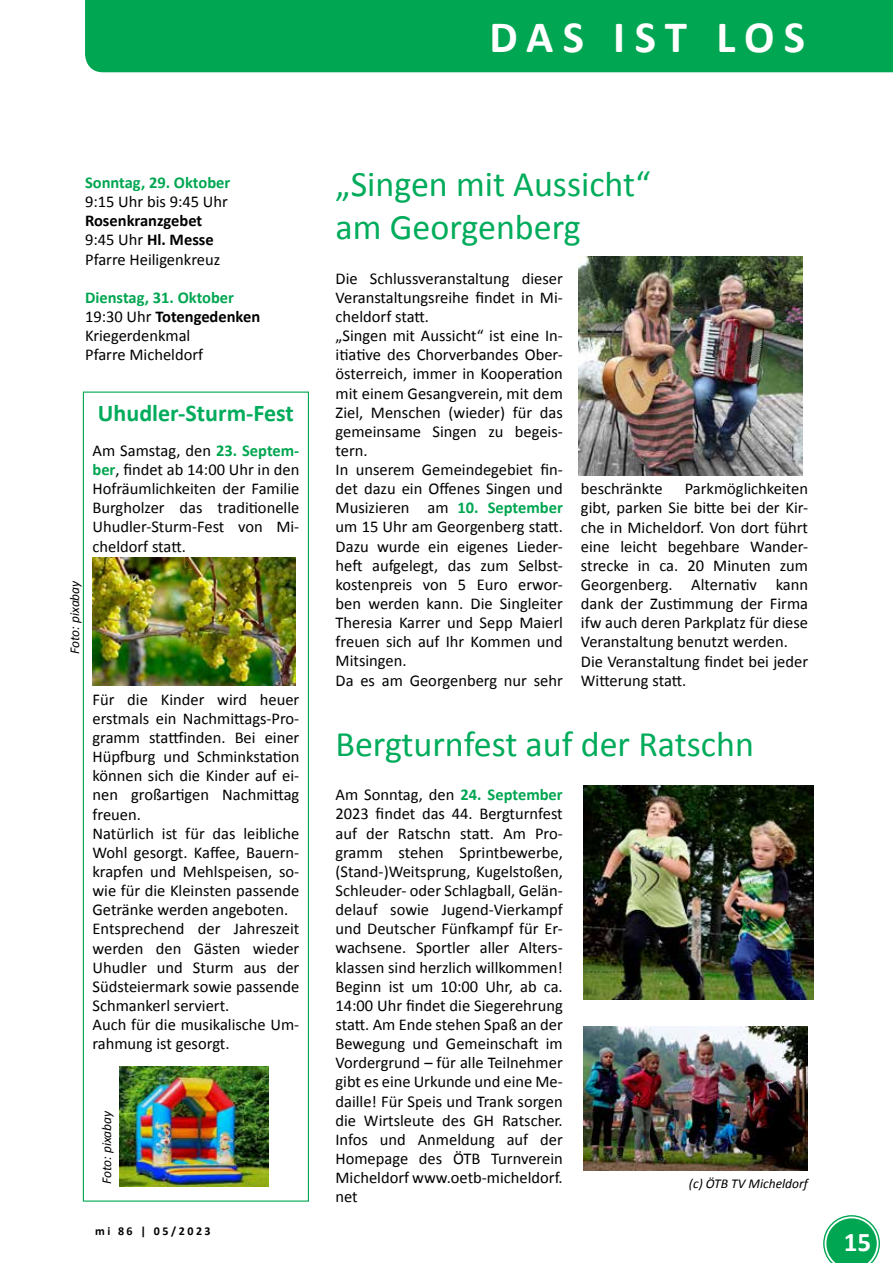
<style>
.page{position:relative;width:893px;height:1263px;background:#fff}
.page>*{position:absolute;margin:0;border:0;box-sizing:border-box;transform-origin:0 0}
.t1{font:700 45px "Calibri";letter-spacing:.205em;color:#fff}
.t2{font:36px/43.2px "Calibri";color:#00ac5b}
.t3{font:700 27px "Calibri";color:#fff}
.t4{font:700 24px "Calibri";color:#00ac5b}
.t5{font:16.5px/19.2px "Calibri";color:#000}
.t6{font:700 16.5px "Calibri";color:#00a651}
.t7{font:italic 13.5px "Calibri";color:#000}
.t8{font:700 12px "Calibri";letter-spacing:.21em;color:#000}
.s1{font-weight:700}
.s2{font-weight:700;color:#00a651}
</style>
<div class="page">
<svg style="left:823px;top:1215px;width:57px;height:48px"></svg>
<div style="left:85px;top:0;width:808px;height:72px;background:#00a651"></div>
<img style="left:579px;top:256px;width:224px;height:219px">
<img style="left:584px;top:785px;width:229px;height:214px">
<img style="left:584px;top:1026px;width:224px;height:145px">
<img style="left:93px;top:558px;width:202px;height:127px">
<div style="left:83px;top:392px;width:226px;height:810px;border:1px solid #00a651"></div>
<img style="left:120px;top:1067px;width:148px;height:119px">
<h1 class="t1" style="left:489px;top:8px;width:317px">DAS IST LOS</h1>
<p class="t6" style="left:85px;top:172px;width:147px">Sonntag, 29. Oktober</p>
<p class="t5" style="left:85px;top:192px;width:144px">9:15 Uhr bis 9:45 Uhr</p>
<p class="t5" style="left:85px;top:211px;width:137px"><span class="s1">Rosenkranzgebet<br></span>9:45 Uhr <span class="s1">Hl. Messe<br></span>Pfarre Heiligenkreuz</p>
<p class="t5" style="left:85px;top:288px;width:177px"><span class="s2">Dienstag, 31. Oktober<br></span>19:30 Uhr <span class="s1">Totengedenken<br></span>Kriegerdenkmal<br>Pfarre Micheldorf</p>
<h3 class="t4" style="left:98px;top:398px;width:198px">Uhudler-Sturm-Fest</h3>
<p class="t5" style="left:92px;top:441px;width:208px;text-align:justify">Am Samstag, den <span class="s2">23. Septem&shy;ber</span>, findet ab 14:00 Uhr in den Hofräumlichkeiten der Familie Burgholzer das traditionelle Uhudler-Sturm-Fest von Mi&shy;cheldorf statt.</p>
<p class="t7" style="left:65px;top:654px;width:75px;rotate:-90deg">Foto: pixabay</p>
<p class="t5" style="left:92px;top:690px;width:208px">Für die Kinder wird heuer erstmals ein Nachmittags-Pro&shy;gramm stattfinden. Bei einer<br>Hüpfburg und Schminkstation können sich die Kinder auf ei&shy;nen großartigen Nachmittag freuen.<br>Natürlich ist für das leibliche<br>Wohl gesorgt. Kaffee, Bauern&shy;krapfen und Mehlspeisen, so&shy;wie für die Kleinsten passende<br>Getränke werden angeboten.<br>Entsprechend der Jahreszeit werden den Gästen wieder<br>Uhudler und Sturm aus der<br>Südsteiermark sowie passende<br>Schmankerl serviert.<br>Auch für die musikalische Um&shy;rahmung ist gesorgt.</p>
<p class="t7" style="left:97px;top:1184px;width:75px;rotate:-90deg">Foto: pixabay</p>
<p class="t8" style="left:95px;top:1223px;width:117px">mi 86 | 05/2023</p>
<h2 class="t2" style="left:336px;top:162px;width:316px">„Singen mit Aussicht“ am Georgenberg</h2>
<p class="t5" style="left:336px;top:269px;width:229px">Die Schlussveranstaltung dieser<br>Veranstaltungsreihe findet in Mi&shy;cheldorf statt.<br>„Singen mit Aussicht“ ist eine In&shy;itiative des Chorverbandes Ober&shy;österreich, immer in Kooperation mit einem Gesangverein, mit dem<br>Ziel, Menschen (wieder) für das gemeinsame Singen zu begeis&shy;tern.<br>In unserem Gemeindegebiet fin&shy;det dazu ein Offenes Singen und<br>Musizieren am <span class="s2">10. September </span>um 15 Uhr am Georgenberg statt.<br>Dazu wurde ein eigenes Lieder&shy;heft aufgelegt, das zum Selbst&shy;kostenpreis von 5 Euro erwor&shy;ben werden kann. Die Singleiter<br>Theresia Karrer und Sepp Maierl freuen sich auf Ihr Kommen und<br>Mitsingen.<br>Da es am Georgenberg nur sehr</p>
<p class="t5" style="left:581px;top:479px;width:229px;text-indent:104px">Parkmöglichkeiten gibt, parken Sie bitte bei der Kir&shy;che in Micheldorf. Von dort führt eine leicht begehbare Wander&shy;strecke in ca. 20 Minuten zum<br>Georgenberg. Alternativ kann dank der Zustimmung der Firma ifw auch deren Parkplatz für diese<br>Veranstaltung benutzt werden.<br>Die Veranstaltung findet bei jeder<br>Witterung statt.</p>
<p class="t5" style="left:581px;top:479px;width:83px">beschränkte</p>
<h2 class="t2" style="left:335px;top:723px;width:420px">Bergturnfest auf der Ratschn</h2>
<p class="t5" style="left:335px;top:785px;width:229px;text-align:justify">Am Sonntag, den <span class="s2">24. September </span>2023 findet das 44. Bergturnfest auf der Ratschn statt. Am Pro&shy;gramm stehen Sprintbewerbe, (Stand-)Weitsprung, Kugelstoßen, Schleuder- oder Schlagball, Gelän&shy;delauf sowie Jugend-Vierkampf und Deutscher Fünfkampf für Er&shy;wachsene. Sportler aller Alters&shy;klassen sind herzlich willkommen!<br>Beginn ist um 10:00 Uhr, ab ca.<br>14:00 Uhr findet die Siegerehrung statt. Am Ende stehen Spaß an der Bewegung und Gemeinschaft im Vordergrund – für alle Teilnehmer gibt es eine Urkunde und eine Me&shy;daille! Für Speis und Trank sorgen die Wirtsleute des GH Ratscher.<br>Infos und Anmeldung auf der Homepage des ÖTB Turnverein Micheldorf www.oetb-micheldorf. net</p>
<p class="t7" style="left:689px;top:1174px;width:120px">(c) ÖTB TV Micheldorf</p>
<h3 class="t3" style="left:844px;top:1225px;width:29px">15</h3>
</div>
